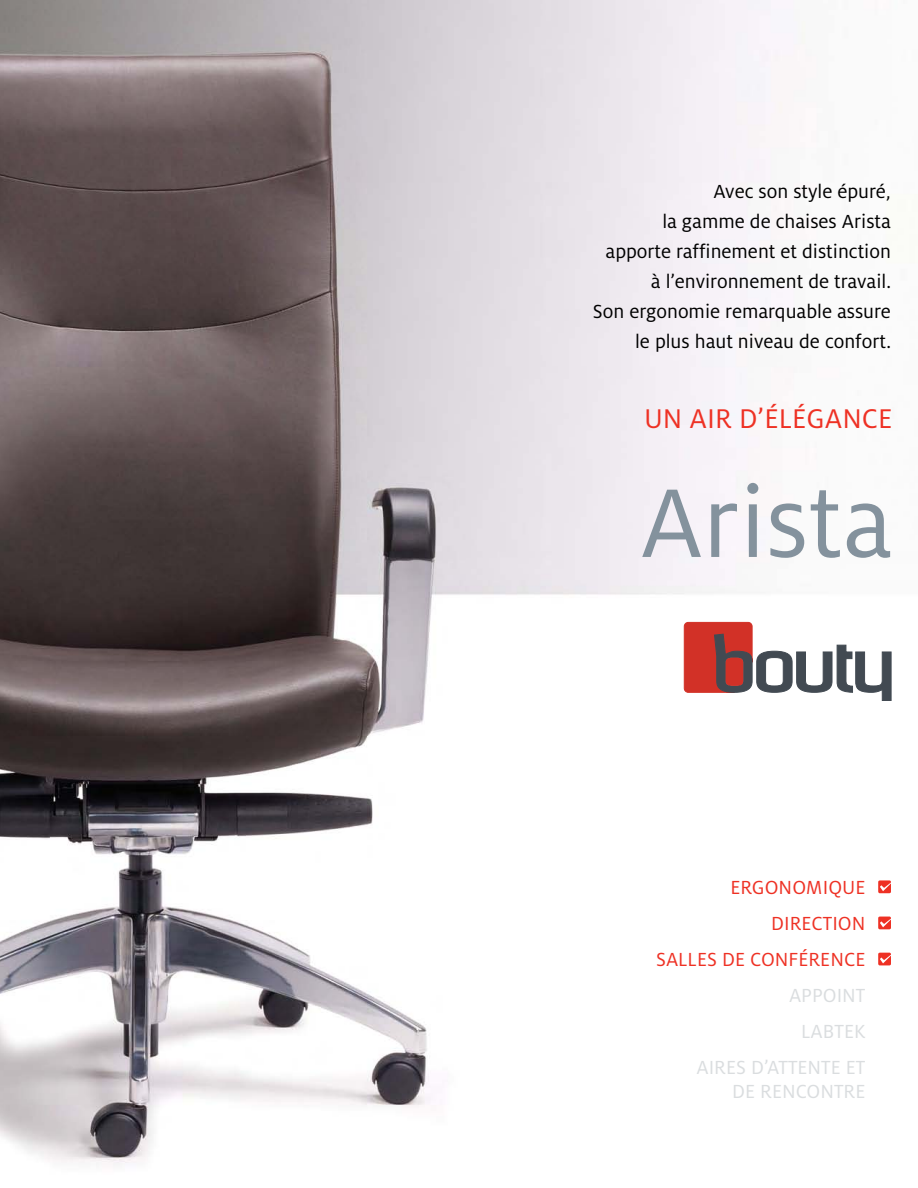
<style>
.page{position:relative;width:918px;height:1188px;background:#fff}
.page>*{position:absolute;margin:0;border:0;box-sizing:border-box;transform-origin:0 0}
.t1{font:108px "Milo LF";color:#84929d}
.t2{font:30px "Milo LF";color:#ee3124}
.t3{font:21px/30px "Milo LF";color:#000;text-align:right}
.t4{font:21px/36px "Milo LF";color:#dadddf;text-align:right}
.t5{font:21px/36px "Milo LF";color:#ee3124;text-align:right}
</style>
<div class="page">
<img style="left:0;top:0;width:892px;height:1165px">
<svg style="left:684px;top:622px;width:207px;height:79px"></svg>
<div style="left:878px;top:880px;width:13px;height:13px;background:#ee3124;border-radius:2px"></div>
<svg style="left:880px;top:882px;width:11px;height:9px"></svg>
<div style="left:878px;top:917px;width:13px;height:12px;background:#ee3124;border-radius:2px"></div>
<svg style="left:880px;top:919px;width:11px;height:8px"></svg>
<div style="left:878px;top:953px;width:13px;height:12px;background:#ee3124;border-radius:2px"></div>
<svg style="left:880px;top:955px;width:11px;height:8px"></svg>
<p class="t3" style="left:593px;top:176px;width:300px">Avec son style épuré,<br>la gamme de chaises Arista apporte raffinement et distinction à l’environnement de travail.<br>Son ergonomie remarquable assure le plus haut niveau de confort.</p>
<h2 class="t2" style="left:644px;top:401px;width:250px">UN AIR D’ÉLÉGANCE</h2>
<h1 class="t1" style="left:640px;top:460px;width:254px">Arista</h1>
<p class="t5" style="left:656px;top:869px;width:211px">ERGONOMIQUE<br>DIRECTION<br>SALLES DE CONFÉRENCE</p>
<p class="t4" style="left:696px;top:977px;width:171px">APPOINT<br>LABTEK<br>AIRES D’ATTENTE ET</p>
<p class="t4" style="left:732px;top:1073px;width:135px">DE RENCONTRE</p>
</div>
